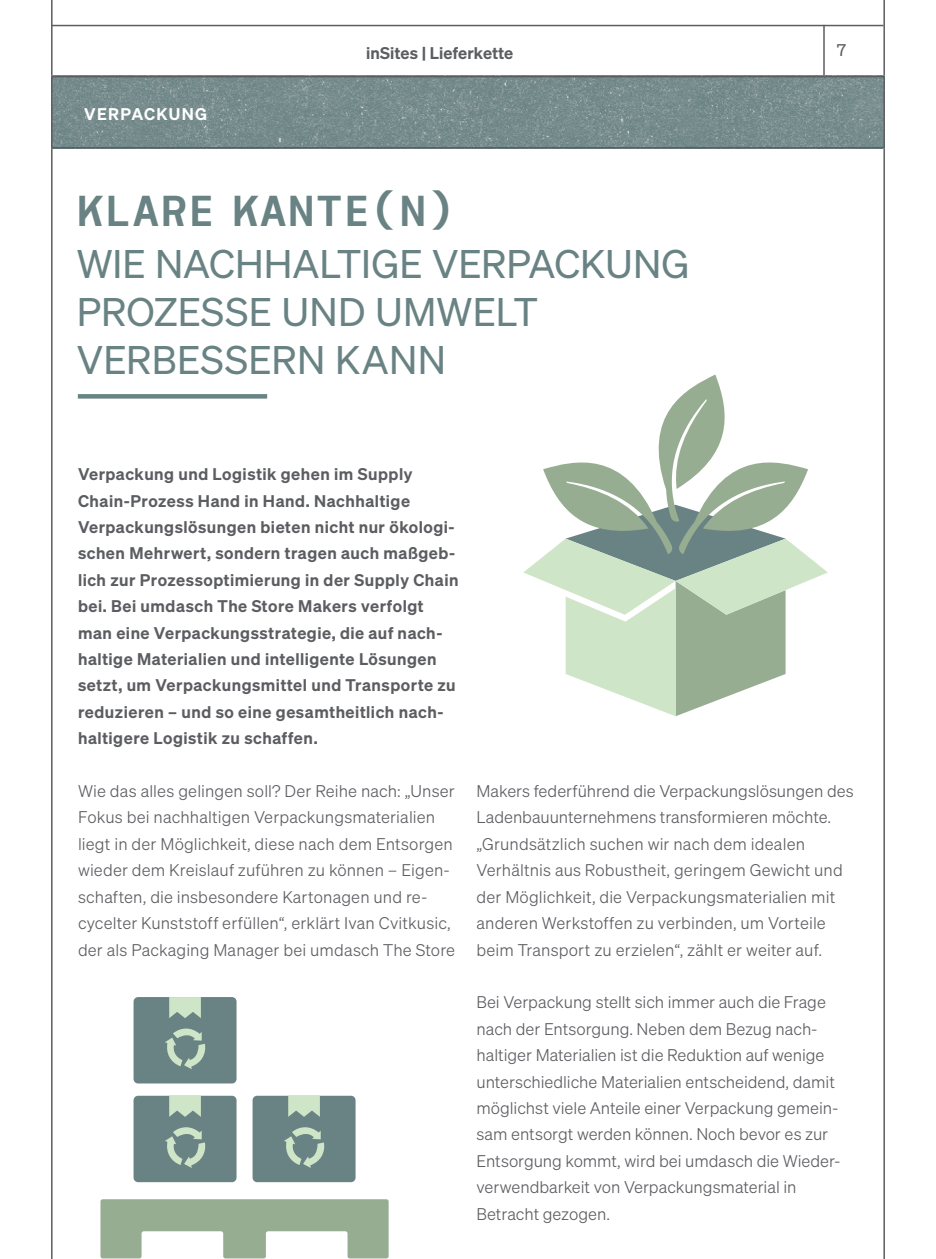
<style>
.page{position:relative;width:936px;height:1259px;background:#fff}
.page>*{position:absolute;margin:0;border:0;box-sizing:border-box;transform-origin:0 0}
.t1{font:700 46.5px "Heimat Mono";letter-spacing:.02em;color:#698283}
.t2{font:39px/48px "Sohne Buch";letter-spacing:.005em;color:#698283}
.t3{font:16.5px/26.4px "Sohne Leicht";color:#5c5d61}
.t4{font:600 16.5px/26.4px "Sohne";letter-spacing:.03em;color:#5c5d61}
.t5{font:600 16.5px "Sohne";letter-spacing:.01em;color:#5c5d61}
.t6{font:600 16.5px "Sohne";letter-spacing:.08em;color:#fff}
.t7{font:16.5px "Sohne Buch";color:#5c5d61}
</style>
<div class="page">
<hr style="left:52px;top:25px;width:831px;height:1px;background:#5c5d61">
<hr style="left:823px;top:25px;width:1px;height:52px;background:#5c5d61">
<hr style="left:51px;top:0;width:2px;height:1259px;background:#5c5d61">
<hr style="left:883px;top:0;width:1px;height:1259px;background:#5c5d61">
<svg style="left:523px;top:374px;width:304px;height:342px"></svg>
<svg style="left:100px;top:1199px;width:288px;height:59px"></svg>
<div style="left:133px;top:1095px;width:103px;height:87px;background:#698283;border-radius:5px"></div>
<div style="left:133px;top:997px;width:103px;height:86px;background:#698283;border-radius:5px"></div>
<div style="left:252px;top:1095px;width:103px;height:87px;background:#698283;border-radius:5px"></div>
<svg style="left:169px;top:997px;width:32px;height:21px"></svg>
<svg style="left:288px;top:1095px;width:32px;height:22px"></svg>
<svg style="left:169px;top:1095px;width:32px;height:22px"></svg>
<svg style="left:165px;top:1028px;width:41px;height:41px"></svg>
<svg style="left:165px;top:1127px;width:41px;height:41px"></svg>
<svg style="left:284px;top:1127px;width:41px;height:41px"></svg>
<img style="left:54px;top:79px;width:827px;height:66px">
<div style="left:51px;top:76px;width:833px;height:72px;border:2px solid #5c5d61"></div>
<svg style="left:78px;top:394px;width:189px;height:4px"></svg>
<p class="t6" style="left:84px;top:103px;width:124px">VERPACKUNG</p>
<p class="t5" style="left:366px;top:43px;width:149px">inSites | Lieferkette</p>
<p class="t7" style="left:837px;top:41px;width:10px">7</p>
<h1 class="t1" style="left:77px;top:180px;width:379px">KLARE KANTE(N)</h1>
<h2 class="t2" style="left:77px;top:239px;width:614px">WIE NACHHALTIGE VERPACKUNG<br>PROZESSE UND UMWELT<br>VERBESSERN KANN</h2>
<p class="t4" style="left:78px;top:460px;width:382px">Verpackung und Logistik gehen im Supply Chain-Prozess Hand in Hand. Nachhaltige Verpackungslösungen bieten nicht nur ökologi&shy;schen Mehrwert, sondern tragen auch maßgeb&shy;lich zur Prozessoptimierung in der Supply Chain bei. Bei umdasch The Store Makers verfolgt man eine Verpackungsstrategie, die auf nach&shy;haltige Materialien und intelligente Lösungen setzt, um Verpackungsmittel und Transporte zu reduzieren – und so eine gesamtheitlich nach&shy;haltigere Logistik zu schaffen.</p>
<p class="t3" style="left:78px;top:778px;width:378px">Wie das alles gelingen soll? Der Reihe nach: „Unser Fokus bei nachhaltigen Verpackungsmaterialien liegt in der Möglichkeit, diese nach dem Entsorgen wieder dem Kreislauf zuführen zu können – Eigen&shy;schaften, die insbesondere Kartonagen und re&shy;cycelter Kunststoff erfüllen“, erklärt Ivan Cvitkusic, der als Packaging Manager bei umdasch The Store</p>
<p class="t3" style="left:476px;top:778px;width:379px">Makers federführend die Verpackungslösungen des Ladenbauunternehmens transformieren möchte. „Grundsätzlich suchen wir nach dem idealen Verhältnis aus Robustheit, geringem Gewicht und der Möglichkeit, die Verpackungsmaterialien mit anderen Werkstoffen zu verbinden, um Vorteile beim Transport zu erzielen“, zählt er weiter auf.</p>
<p class="t3" style="left:476px;top:989px;width:365px">Bei Verpackung stellt sich immer auch die Frage nach der Entsorgung. Neben dem Bezug nach&shy;haltiger Materialien ist die Reduktion auf wenige unterschiedliche Materialien entscheidend, damit möglichst viele Anteile einer Verpackung gemein&shy;sam entsorgt werden können. Noch bevor es zur Entsorgung kommt, wird bei umdasch die Wieder&shy;verwendbarkeit von Verpackungsmaterial in Betracht gezogen.</p>
</div>
